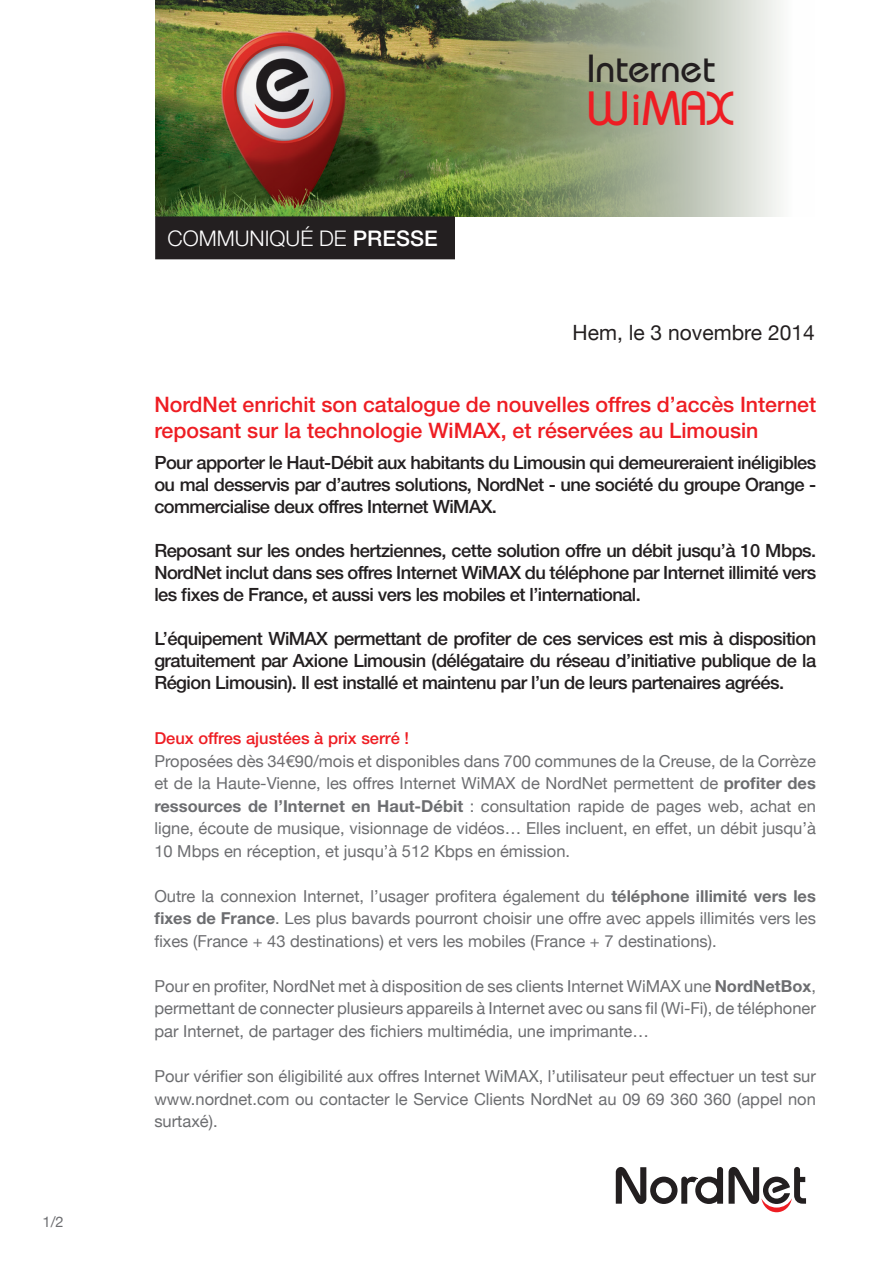
<style>
.page{position:relative;width:893px;height:1263px;background:#fff}
.page>*{position:absolute;margin:0;border:0;box-sizing:border-box;transform-origin:0 0}
.t1{font:500 48px "Bauhaus";color:#ee1d23}
.t2{font:500 39.15px "Bauhaus";color:#231f20}
.t3{font:300 21.6px "Helvetica Neue";color:#fff}
.t4{font:500 21.3px/25.7px "Helvetica Neue";color:#ee1d23}
.t5{font:21px "Helvetica Neue";color:#231f20}
.t6{font:500 18.3px/21.9px "Helvetica Neue";letter-spacing:-.03em;color:#231f20;text-align:justify}
.t7{font:16.5px/22.5px "Helvetica Neue";color:#6c6d70;text-align:justify}
.t8{font:500 16.5px "Helvetica Neue";color:#ee1d23}
.t9{font:14.7px "Helvetica Neue";color:#6c6d70}
.s1{font-weight:500}
.s2{font-weight:700}
</style>
<div class="page">
<svg style="left:705px;top:0;width:76px;height:216px;background:#dce0d9"></svg>
<img style="left:155px;top:0;width:550px;height:216px">
<svg style="left:615px;top:1167px;width:192px;height:46px"></svg>
<div style="left:156px;top:217px;width:298px;height:42px;background:#231f20"></div>
<div style="left:155px;top:216px;width:300px;height:43px;border:2px solid #231f20"></div>
<p class="t9" style="left:43px;top:1211px;width:23px">1/2</p>
<p class="t3" style="left:168px;top:225px;width:272px">COMMUNIQUÉ DE <span class="s1">PRESSE</span></p>
<p class="t2" style="left:587px;top:45px;width:130px">Internet</p>
<p class="t1" style="left:587px;top:80px;width:148px">WiMAX</p>
<p class="t5" style="left:573px;top:317px;width:244px">Hem, le 3 novembre 2014</p>
<p class="t4" style="left:154px;top:392px;width:663px">NordNet enrichit son catalogue de nouvelles offres d’accès Internet reposant sur la technologie WiMAX, et réservées au Limousin</p>
<p class="t6" style="left:154px;top:451px;width:663px">Pour apporter le Haut-Débit aux habitants du Limousin qui demeureraient inéligibles ou mal desservis par d’autres solutions, NordNet - une société du groupe Orange - commercialise deux offres Internet WiMAX.</p>
<p class="t6" style="left:154px;top:539px;width:663px">Reposant sur les ondes hertziennes, cette solution offre un débit jusqu’à 10 Mbps.<br>NordNet inclut dans ses offres Internet WiMAX du téléphone par Internet illimité vers les fixes de France, et aussi vers les mobiles et l’international.</p>
<p class="t6" style="left:154px;top:627px;width:663px">L’équipement WiMAX permettant de profiter de ces services est mis à disposition gratuitement par Axione Limousin (délégataire du réseau d’initiative publique de la Région Limousin). Il est installé et maintenu par l’un de leurs partenaires agréés.</p>
<p class="t8" style="left:154px;top:729px;width:256px">Deux offres ajustées à prix serré !</p>
<p class="t7" style="left:154px;top:751px;width:663px">Proposées dès 34€90/mois et disponibles dans 700 communes de la Creuse, de la Corrèze et de la Haute-Vienne, les offres Internet WiMAX de NordNet permettent de <span class="s2">profiter des ressources de l’Internet en Haut-Débit</span> : consultation rapide de pages web, achat en ligne, écoute de musique, visionnage de vidéos… Elles incluent, en effet, un débit jusqu’à 10 Mbps en réception, et jusqu’à 512 Kbps en émission.</p>
<p class="t7" style="left:154px;top:886px;width:663px">Outre la connexion Internet, l’usager profitera également du <span class="s2">téléphone illimité vers les fixes de France</span>. Les plus bavards pourront choisir une offre avec appels illimités vers les fixes (France + 43 destinations) et vers les mobiles (France + 7 destinations).</p>
<p class="t7" style="left:154px;top:976px;width:663px">Pour en profiter, NordNet met à disposition de ses clients Internet WiMAX une <span class="s2">NordNetBox</span>, permettant de connecter plusieurs appareils à Internet avec ou sans fil (Wi-Fi), de téléphoner par Internet, de partager des fichiers multimédia, une imprimante…</p>
<p class="t7" style="left:154px;top:1066px;width:663px">Pour vérifier son éligibilité aux offres Internet WiMAX, l’utilisateur peut effectuer un test sur www.nordnet.com ou contacter le Service Clients NordNet au 09 69 360 360 (appel non surtaxé).</p>
</div>
